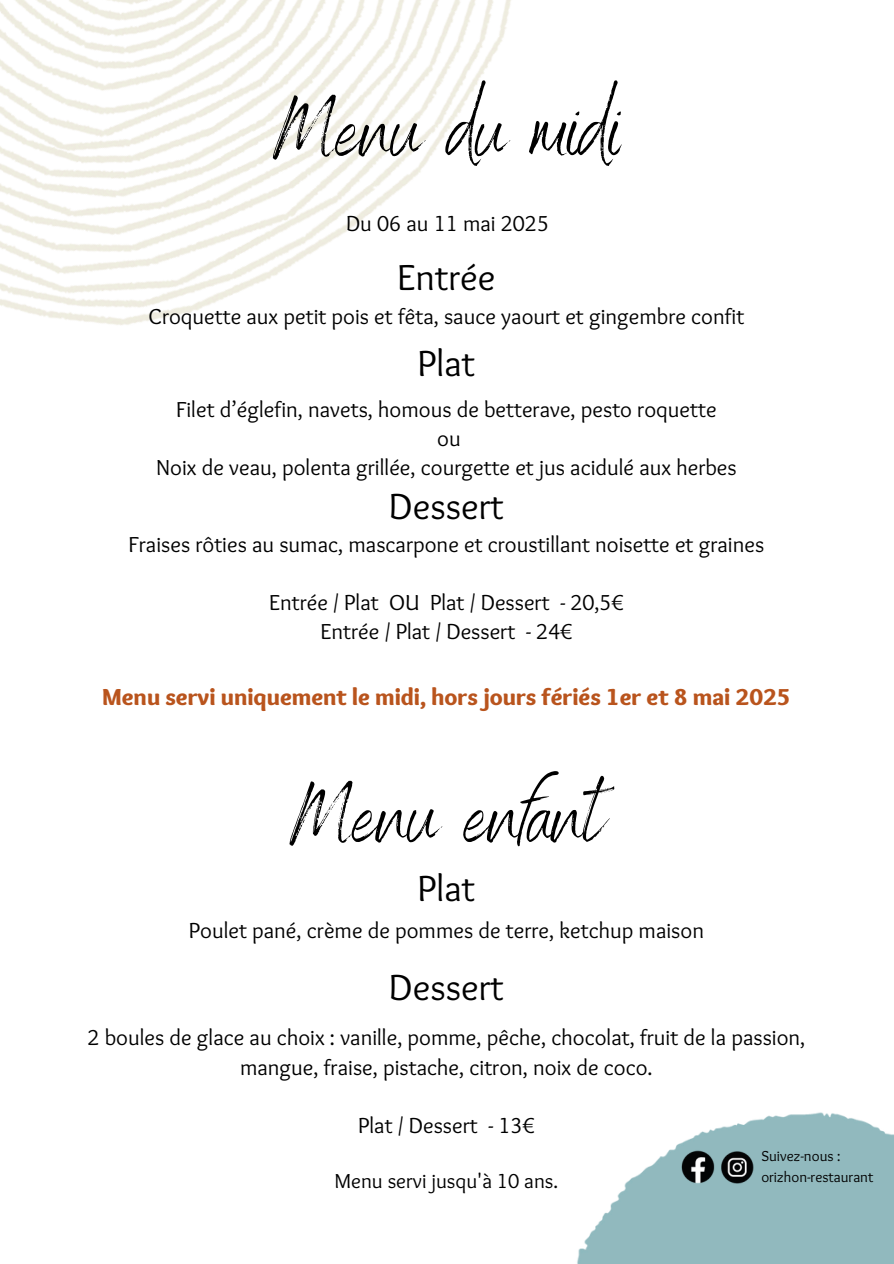
<style>
.page{position:relative;width:894px;height:1264px;background:#fff}
.page>*{position:absolute;margin:0;border:0;box-sizing:border-box;transform-origin:0 0}
.t1{font:85.65px "Benedict";color:#000}
.t2{font:37.65px "Overlock";color:#000}
.t3{font:37.5px "Overlock";color:#000}
.t4{font:900 24px "Overlock";color:#b9541d}
.t5{font:22.5px/29px "Overlock";color:#000;text-align:center}
.t6{font:21px "Overlock";color:#000}
.t7{font:15px "Overlock";color:#000}
</style>
<div class="page">
<img style="left:0;top:0;width:511px;height:325px">
<img style="left:577px;top:1112px;width:316px;height:151px">
<img style="left:680px;top:1148px;width:37px;height:37px">
<img style="left:718px;top:1150px;width:37px;height:35px">
<h4 class="t1" style="left:273px;top:74px;width:350px">Menu du midi</h4>
<p class="t5" style="left:346px;top:208px;width:204px">Du 06 au 11 mai 2025</p>
<h4 class="t2" style="left:397px;top:254px;width:100px">Entrée</h4>
<h4 class="t5" style="left:148px;top:301px;width:597px">Croquette aux petit pois et fêta, sauce yaourt et gingembre confit</h4>
<h2 class="t3" style="left:417px;top:339px;width:59px">Plat</h2>
<h4 class="t5" style="left:156px;top:394px;width:582px">Filet d’églefin, navets, homous de betterave, pesto roquette<br>ou<br>Noix de veau, polenta grillée, courgette et jus acidulé aux herbes</h4>
<h4 class="t3" style="left:389px;top:482px;width:116px">Dessert</h4>
<h4 class="t5" style="left:129px;top:529px;width:637px">Fraises rôties au sumac, mascarpone et croustillant noisette et graines</h4>
<h4 class="t5" style="left:269px;top:587px;width:356px">Entrée / Plat OU Plat / Dessert - 20,5€<br>Entrée / Plat / Dessert - 24€</h4>
<h3 class="t4" style="left:102px;top:681px;width:690px">Menu servi uniquement le midi, hors jours fériés 1er et 8 mai 2025</h3>
<p class="t1" style="left:289px;top:760px;width:315px">Menu enfant</p>
<h2 class="t3" style="left:417px;top:864px;width:59px">Plat</h2>
<h4 class="t5" style="left:189px;top:915px;width:516px">Poulet pané, crème de pommes de terre, ketchup maison</h4>
<h4 class="t3" style="left:389px;top:963px;width:116px">Dessert</h4>
<h5 class="t5" style="left:87px;top:1022px;width:719px">2 boules de glace au choix : vanille, pomme, pêche, chocolat, fruit de la passion, mangue, fraise, pistache, citron, noix de coco.</h5>
<p class="t5" style="left:358px;top:1110px;width:178px">Plat / Dessert - 13€</p>
<p class="t6" style="left:334px;top:1167px;width:225px">Menu servi jusqu'à 10 ans.</p>
<h1 class="t7" style="left:761px;top:1146px;width:81px">Suivez-nous :</h1>
<h2 class="t7" style="left:761px;top:1166px;width:113px">orizhon-restaurant</h2>
</div>
